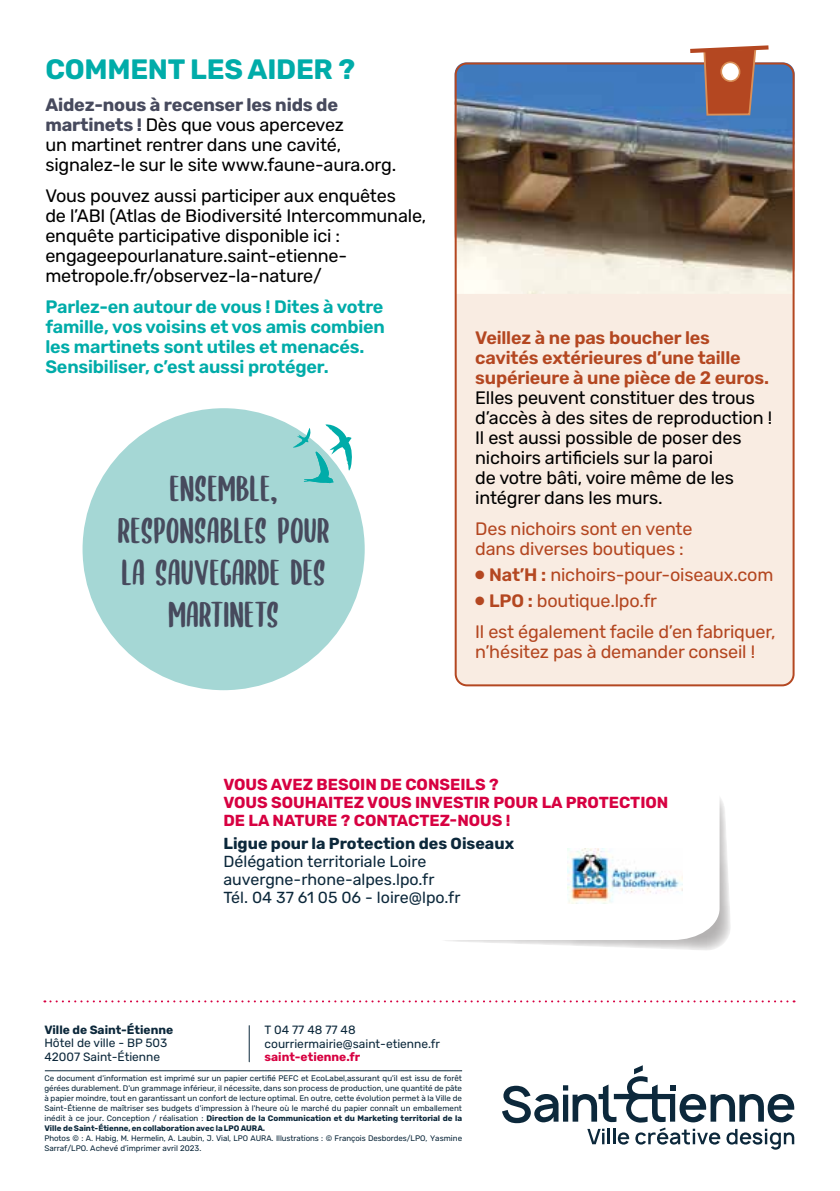
<style>
.page{position:relative;width:840px;height:1191px;background:#fff}
.page>*{position:absolute;margin:0;border:0;box-sizing:border-box;transform-origin:0 0}
.t1{font:44px/42px "SUBSCRIBER";color:#474a5d;text-align:center}
.t2{font:700 28px "Rubik";letter-spacing:-.01em;color:#00aca9}
.t3{font:18px/20px "Rubik";letter-spacing:-.01em;color:#000}
.t4{font:18px/20px "Rubik";letter-spacing:-.01em;color:#b44721}
.t5{font:600 18px/20px "Rubik";letter-spacing:-.01em;color:#00aca9}
.t6{font:600 18px/20px "Rubik";letter-spacing:-.01em;color:#b44721}
.t7{font:700 16px/18px "Rubik";color:#d70141}
.t8{font:16px/18px "Rubik";color:#0c283b}
.t9{font:700 16px "Rubik";color:#0c283b}
.t10{font:12px/14px "Rubik";color:#0c283b}
.t11{font:700 12px "Rubik";color:#0c283b}
.t12{font:700 12px "Rubik";color:#d70141}
.t13{font:8px/10px "Rubik";color:#0c283b;text-align:justify}
.s1{font-weight:700;color:#474a5d}
.s2{font-weight:600}
.s3{font-weight:700}
</style>
<div class="page">
<svg style="left:502px;top:1065px;width:291px;height:84px"></svg>
<hr style="left:248px;top:1025px;width:1px;height:36px;background:#0c283b">
<hr style="left:45px;top:1070px;width:417px;height:1px;background:#0c283b">
<svg style="left:44px;top:1000px;width:750px;height:2px"></svg>
<svg style="left:445px;top:798px;width:285px;height:152px"></svg>
<svg style="left:445px;top:798px;width:274px;height:142px"></svg>
<div style="left:455px;top:63px;width:338px;height:622px;background:#f9ece2;border-radius:11px"></div>
<img style="left:457px;top:63px;width:337px;height:231px">
<div style="left:454px;top:62px;width:340px;height:624px;border:2px solid #b44721;border-radius:11px"></div>
<svg style="left:685px;top:45px;width:87px;height:72px;background:#977578"></svg>
<div style="left:77px;top:403px;width:292px;height:292px;background:#a5d7d5;border-radius:50%"></div>
<div style="left:72px;top:398px;width:302px;height:302px;border:10px solid #fff;border-radius:50%"></div>
<svg style="left:293px;top:424px;width:59px;height:59px"></svg>
<img style="left:567px;top:848px;width:114px;height:55px">
<h2 class="t2" style="left:45px;top:54px;width:311px">COMMENT LES AIDER ?</h2>
<h3 class="t3" style="left:45px;top:95px;width:352px"><span class="s1">Aidez-nous à recenser les nids de martinets !</span> Dès que vous apercevez<br>un martinet rentrer dans une cavité, signalez-le sur le site www.faune-aura.org.</h3>
<h3 class="t3" style="left:45px;top:186px;width:382px">Vous pouvez aussi participer aux enquêtes<br>de l’ABI (Atlas de Biodiversité Intercommunale, enquête participative disponible ici : engageepourlanature.saint-etienne&shy;metropole.fr/observez-la-nature/</h3>
<h3 class="t5" style="left:45px;top:298px;width:341px">Parlez-en autour de vous ! Dites à votre famille, vos voisins et vos amis combien les martinets sont utiles et menacés.<br>Sensibiliser, c’est aussi protéger.</h3>
<h1 class="t1" style="left:117px;top:462px;width:214px">ENSEMBLE,<br>RESPONSABLES POUR<br>LA SAUVEGARDE DES<br>MARTINETS</h1>
<h3 class="t6" style="left:475px;top:328px;width:295px">Veillez à ne pas boucher les cavités extérieures d’une taille supérieure à une pièce de 2 euros.</h3>
<h3 class="t3" style="left:475px;top:388px;width:298px">Elles peuvent constituer des trous d’accès à des sites de reproduction !<br>Il est aussi possible de poser des nichoirs artificiels sur la paroi<br>de votre bâti, voire même de les intégrer dans les murs.</h3>
<h3 class="t4" style="left:475px;top:519px;width:219px">Des nichoirs sont en vente dans diverses boutiques :</h3>
<h3 class="t4" style="left:475px;top:565px;width:299px">● <span class="s2">Nat’H :</span> nichoirs-pour-oiseaux.com</h3>
<h3 class="t4" style="left:475px;top:585px;width:302px;line-height:31.4px">● <span class="s2">LPO :</span> boutique.lpo.fr<br>Il est également facile d’en fabriquer,</h3>
<h3 class="t4" style="left:475px;top:642px;width:281px">n’hésitez pas à demander conseil !</h3>
<h3 class="t11" style="left:44px;top:1022px;width:130px">Ville de Saint-Étienne</h3>
<h3 class="t10" style="left:44px;top:1036px;width:124px">Hôtel de ville - BP 503<br>42007 Saint-Étienne</h3>
<h3 class="t7" style="left:223px;top:775px;width:446px">VOUS AVEZ BESOIN DE CONSEILS ?<br>VOUS SOUHAITEZ VOUS INVESTIR POUR LA PROTECTION<br>DE LA NATURE ? CONTACTEZ-NOUS !</h3>
<h3 class="t9" style="left:223px;top:834px;width:292px">Ligue pour la Protection des Oiseaux</h3>
<h3 class="t8" style="left:223px;top:853px;width:238px">Délégation territoriale Loire auvergne-rhone-alpes.lpo.fr<br>Tél. 04 37 61 05 06 - loire@lpo.fr</h3>
<h3 class="t10" style="left:264px;top:1022px;width:177px">T 04 77 48 77 48 courriermairie@saint-etienne.fr</h3>
<h3 class="t12" style="left:264px;top:1050px;width:97px">saint-etienne.fr</h3>
<p class="t13" style="left:44px;top:1073px;width:419px">Ce document d'information est imprimé sur un papier certifié PEFC et EcoLabel,assurant qu'il est issu de forêt gérées durablement. D'un grammage inférieur, il nécessite, dans son process de production, une quantité de pâte à papier moindre, tout en garantissant un confort de lecture optimal. En outre, cette évolution permet à la Ville de Saint-Étienne de maîtriser ses budgets d'impression à l'heure où le marché du papier connaît un emballement inédit à ce jour. Conception / réalisation : <span class="s3">Direction de la Communication et du Marketing territorial de la Ville de Saint-Étienne, en collaboration avec la LPO AURA.</span></p>
<p class="t13" style="left:44px;top:1133px;width:419px">Photos © : A. Habig, M. Hermelin, A. Laubin, J. Vial, LPO AURA. Illustrations : © François Desbordes/LPO, Yasmine<br>Sarraf/LPO. Achevé d’imprimer avril 2023.</p>
</div>
